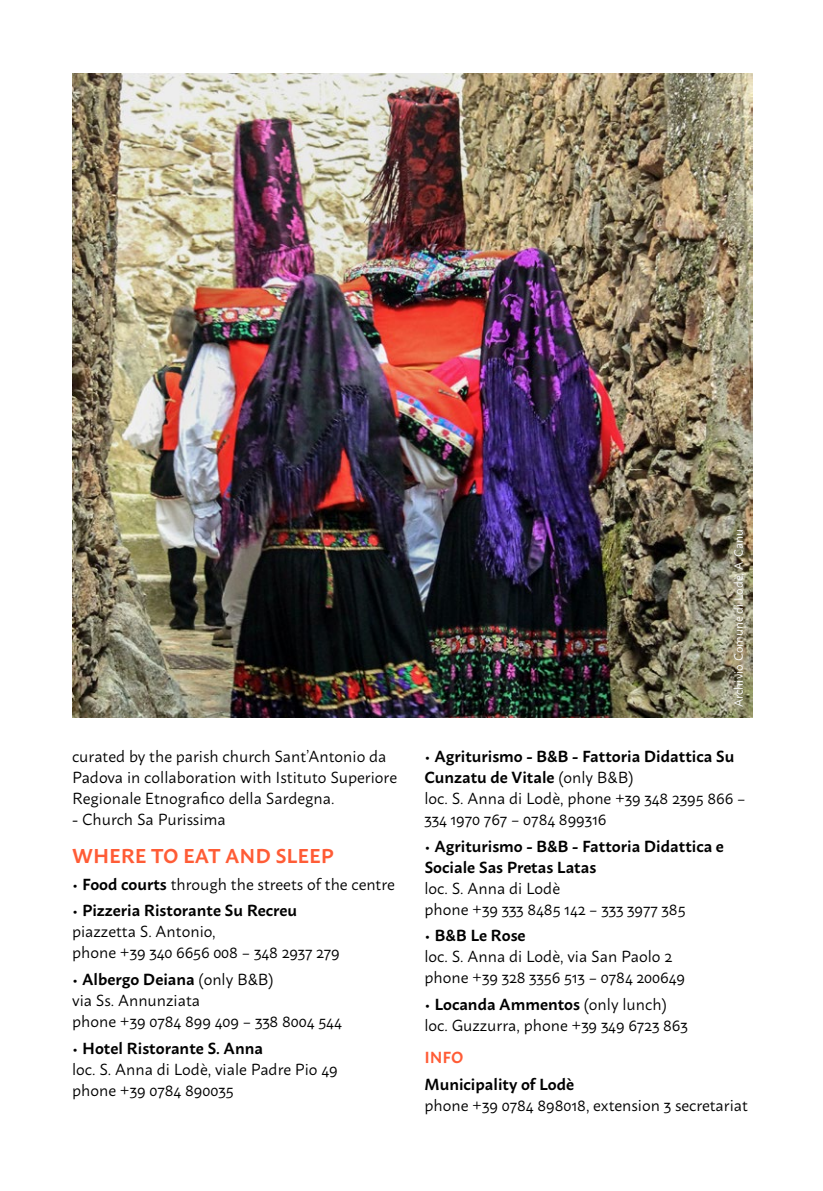
<style>
.page{position:relative;width:823px;height:1191px;background:#fff}
.page>*{position:absolute;margin:0;border:0;box-sizing:border-box;transform-origin:0 0}
.t1{font:600 20px "Macho";color:#ff5c36}
.t2{font:16px/21px "Macho";color:#000}
.t3{font:600 16px/21px "Macho";color:#000}
.t4{font:600 16px "Macho";color:#ff5c36}
.t5{font:12px "Macho";color:#fff}
.s1{font-weight:600}
.s2{font-weight:400}
</style>
<div class="page">
<img style="left:72px;top:74px;width:680px;height:643px">
<p class="t2" style="left:72px;top:744px;width:326px">curated by the parish church Sant’Antonio da<br>Padova in collaboration with Istituto Superiore<br>Regionale Etnografico della Sardegna.</p>
<p class="t2" style="left:72px;top:807px;width:155px">- Church Sa Purissima</p>
<p class="t1" style="left:72px;top:838px;width:263px">WHERE TO EAT AND SLEEP</p>
<p class="t2" style="left:72px;top:872px;width:324px">• <span class="s1">Food courts</span> through the streets of the centre</p>
<p class="t2" style="left:72px;top:898px;width:269px">• <span class="s1">Pizzeria Ristorante Su Recreu </span>piazzetta S. Antonio,<br>phone +39 340 6656 008 – 348 2937 279</p>
<p class="t2" style="left:72px;top:967px;width:271px">• <span class="s1">Albergo Deiana</span> (only B&amp;B)<br>via Ss. Annunziata<br>phone +39 0784 899 409 – 338 8004 544</p>
<p class="t2" style="left:72px;top:1036px;width:267px">• <span class="s1">Hotel Ristorante S. Anna<br></span>loc. S. Anna di Lodè, viale Padre Pio 49 phone +39 0784 890035</p>
<p class="t5" style="left:727px;top:707px;width:180px;rotate:-90deg">Archivio Comune di Lodè, A. Canu</p>
<p class="t2" style="left:424px;top:744px;width:322px">• <span class="s1">Agriturismo - B&amp;B - Fattoria Didattica Su Cunzatu de Vitale</span> (only B&amp;B)<br>loc. S. Anna di Lodè, phone +39 348 2395 866 – 334 1970 767 – 0784 899316</p>
<p class="t3" style="left:424px;top:833px;width:301px"><span class="s2">•</span> Agriturismo - B&amp;B - Fattoria Didattica e<br>Sociale Sas Pretas Latas</p>
<p class="t2" style="left:424px;top:875px;width:262px">loc. S. Anna di Lodè<br>phone +39 333 8485 142 – 333 3977 385</p>
<p class="t2" style="left:424px;top:923px;width:262px">• <span class="s1">B&amp;B Le Rose<br></span>loc. S. Anna di Lodè, via San Paolo 2 phone +39 328 3356 513 – 0784 200649</p>
<p class="t2" style="left:424px;top:992px;width:265px">• <span class="s1">Locanda Ammentos</span> (only lunch) loc. Guzzurra, phone +39 349 6723 863</p>
<p class="t4" style="left:424px;top:1043px;width:41px">INFO</p>
<p class="t3" style="left:424px;top:1072px;width:151px">Municipality of Lodè</p>
<p class="t2" style="left:424px;top:1093px;width:325px">phone +39 0784 898018, extension 3 secretariat</p>
</div>
